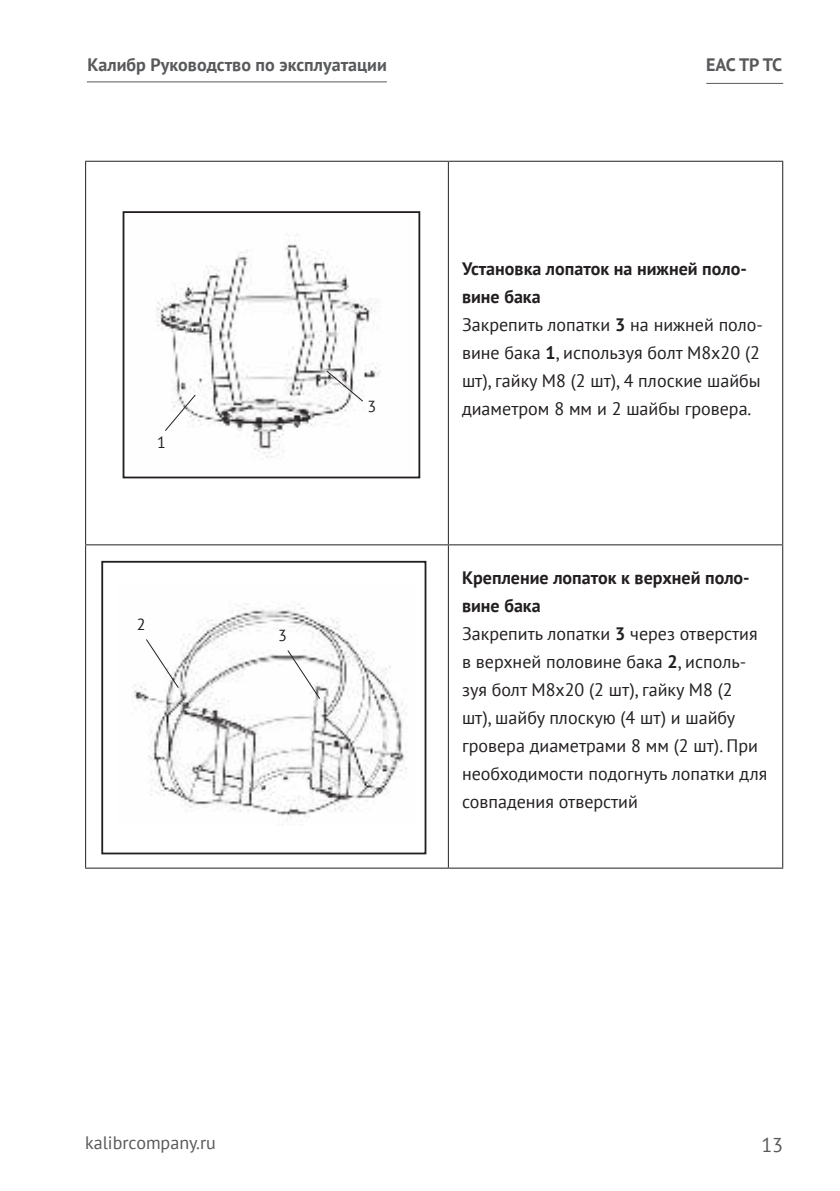
<style>
.page{position:relative;width:840px;height:1191px;background:#fff}
.page>*{position:absolute;margin:0;border:0;box-sizing:border-box;transform-origin:0 0}
.t1{font:20px "PT Sans";color:#58595b}
.t2{font:18px/28px "PT Sans";color:#231f20}
.t3{font:700 18px "PT Sans";color:#58595b}
.t4{font:18px "PT Sans";color:#58595b}
.t5{font:16px "PT Sans";color:#231f20}
.s1{font-weight:700}
</style>
<div class="page">
<hr style="left:87px;top:81px;width:299px;height:1px;background:#58595b">
<hr style="left:706px;top:83px;width:76px;height:1px;background:#58595b">
<hr style="left:85px;top:161px;width:363px;height:1px;background:#231f20">
<hr style="left:85px;top:162px;width:1px;height:382px;background:#231f20">
<hr style="left:448px;top:161px;width:334px;height:1px;background:#231f20">
<hr style="left:447px;top:162px;width:1px;height:382px;background:#231f20">
<hr style="left:781px;top:162px;width:1px;height:382px;background:#231f20">
<hr style="left:85px;top:544px;width:363px;height:1px;background:#231f20">
<hr style="left:85px;top:545px;width:1px;height:322px;background:#231f20">
<hr style="left:448px;top:544px;width:334px;height:1px;background:#231f20">
<hr style="left:447px;top:545px;width:1px;height:322px;background:#231f20">
<hr style="left:781px;top:545px;width:1px;height:322px;background:#231f20">
<hr style="left:85px;top:867px;width:363px;height:1px;background:#231f20">
<hr style="left:448px;top:867px;width:334px;height:1px;background:#231f20">
<img style="left:156px;top:234px;width:225px;height:224px">
<div style="left:122px;top:211px;width:298px;height:267px;border:2px solid #231f20"></div>
<svg style="left:325px;top:370px;width:39px;height:32px"></svg>
<svg style="left:164px;top:393px;width:32px;height:39px"></svg>
<img style="left:133px;top:603px;width:274px;height:218px">
<div style="left:101px;top:561px;width:325px;height:293px;border:2px solid #231f20"></div>
<svg style="left:145px;top:638px;width:35px;height:51px"></svg>
<svg style="left:286px;top:649px;width:35px;height:51px"></svg>
<p class="t3" style="left:87px;top:53px;width:301px">Калибр Руководство по эксплуатации</p>
<p class="t5" style="left:157px;top:436px;width:10px">1</p>
<p class="t5" style="left:137px;top:618px;width:10px">2</p>
<p class="t5" style="left:367px;top:401px;width:10px">3</p>
<p class="t5" style="left:278px;top:629px;width:10px">3</p>
<p class="t3" style="left:705px;top:53px;width:78px">EAC ТР ТС</p>
<p class="t2" style="left:462px;top:254px;width:302px"><span class="s1">Установка лопаток на нижней поло&shy;вине бака<br></span>Закрепить лопатки <span class="s1">3</span> на нижней поло&shy;вине бака <span class="s1">1</span>, используя болт М8х20 (2 шт), гайку М8 (2 шт), 4 плоские шайбы диаметром 8 мм и 2 шайбы гровера.</p>
<p class="t2" style="left:462px;top:563px;width:306px"><span class="s1">Крепление лопаток к верхней поло&shy;вине бака<br></span>Закрепить лопатки <span class="s1">3</span> через отверстия в верхней половине бака <span class="s1">2</span>, исполь&shy;зуя болт М8х20 (2 шт), гайку М8 (2<br>шт), шайбу плоскую (4 шт) и шайбу гровера диаметрами 8 мм (2 шт). При необходимости подогнуть лопатки для совпадения отверстий</p>
<p class="t4" style="left:85px;top:1136px;width:132px">kalibrcompany.ru</p>
<p class="t1" style="left:761px;top:1132px;width:23px">13</p>
</div>
